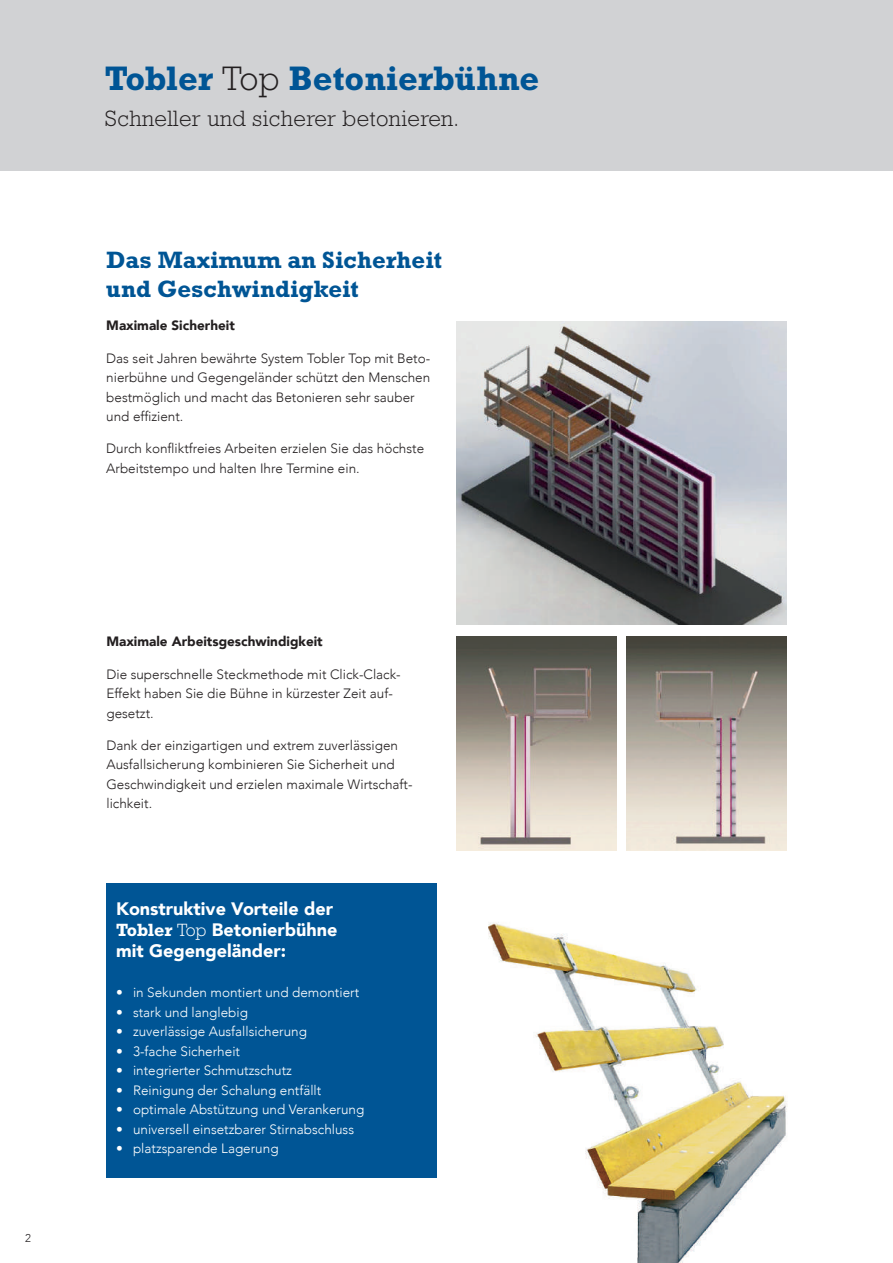
<style>
.page{position:relative;width:893px;height:1263px;background:#fff}
.page>*{position:absolute;margin:0;border:0;box-sizing:border-box;transform-origin:0 0}
.t1{font:700 34.5px "Rockwell Std";color:#005595}
.t2{font:700 24px/28.5px "Rockwell Std";color:#005595}
.t3{font:300 22.5px "Rockwell Std";letter-spacing:.02em;color:#231f20}
.t4{font:900 18px/21px "Avenir";color:#fff}
.t5{font:300 13.5px/19.5px "Avenir";color:#231f20}
.t6{font:300 13.5px "Avenir";color:#fff}
.t7{font:900 13.5px "Avenir";color:#231f20}
.t8{font:300 11.25px "Avenir";color:#231f20}
.s1{font-weight:300;color:#231f20}
.s2{font-family:"Rockwell Std";font-weight:700}
.s3{font-family:"Rockwell Std";font-weight:300}
</style>
<div class="page">
<div style="left:0;top:0;width:893px;height:170px;background:#d1d2d4"></div>
<img style="left:488px;top:922px;width:300px;height:341px">
<img style="left:456px;top:321px;width:331px;height:304px">
<div style="left:106px;top:884px;width:331px;height:294px;background:#005595"></div>
<img style="left:456px;top:636px;width:161px;height:215px">
<img style="left:626px;top:636px;width:161px;height:215px">
<p class="t8" style="left:25px;top:1231px;width:7px">2</p>
<h1 class="t1" style="left:105px;top:58px;width:436px">Tobler <span class="s1">Top</span> Betonierbühne</h1>
<h3 class="t3" style="left:105px;top:105px;width:356px">Schneller und sicherer betonieren.</h3>
<h2 class="t2" style="left:106px;top:245px;width:337px">Das Maximum an Sicherheit und Geschwindigkeit</h2>
<p class="t7" style="left:106px;top:314px;width:130px">Maximale Sicherheit</p>
<p class="t5" style="left:106px;top:348px;width:325px">Das seit Jahren bewährte System Tobler Top mit Beto&shy;nierbühne und Gegengeländer schützt den Menschen bestmöglich und macht das Betonieren sehr sauber und effizient.</p>
<p class="t5" style="left:106px;top:439px;width:319px">Durch konfliktfreies Arbeiten erzielen Sie das höchste<br>Arbeitstempo und halten Ihre Termine ein.</p>
<p class="t7" style="left:106px;top:630px;width:218px">Maximale Arbeitsgeschwindigkeit</p>
<p class="t5" style="left:106px;top:664px;width:296px">Die superschnelle Steckmethode mit Click-Clack-<br>Effekt haben Sie die Bühne in kürzester Zeit auf&shy;gesetzt.</p>
<p class="t5" style="left:106px;top:735px;width:308px">Dank der einzigartigen und extrem zuverlässigen Ausfallsicherung kombinieren Sie Sicherheit und Geschwindigkeit und erzielen maximale Wirtschaft&shy;lichkeit.</p>
<h3 class="t4" style="left:116px;top:897px;width:223px">Konstruktive Vorteile der<br><span class="s2">Tobler</span> <span class="s3">Top</span> Betonierbühne mit Gegengeländer:</h3>
<p class="t6" style="left:116px;top:984px;width:245px">• in Sekunden montiert und demontiert</p>
<p class="t6" style="left:116px;top:1004px;width:134px">• stark und langlebig</p>
<p class="t6" style="left:116px;top:1023px;width:193px">• zuverlässige Ausfallsicherung</p>
<p class="t6" style="left:116px;top:1043px;width:126px">• 3-fache Sicherheit</p>
<p class="t6" style="left:116px;top:1062px;width:178px">• integrierter Schmutzschutz</p>
<p class="t6" style="left:116px;top:1082px;width:207px">• Reinigung der Schalung entfällt</p>
<p class="t6" style="left:116px;top:1101px;width:250px">• optimale Abstützung und Verankerung</p>
<p class="t6" style="left:116px;top:1121px;width:240px">• universell einsetzbarer Stirnabschluss</p>
<p class="t6" style="left:116px;top:1140px;width:164px">• platzsparende Lagerung</p>
</div>
